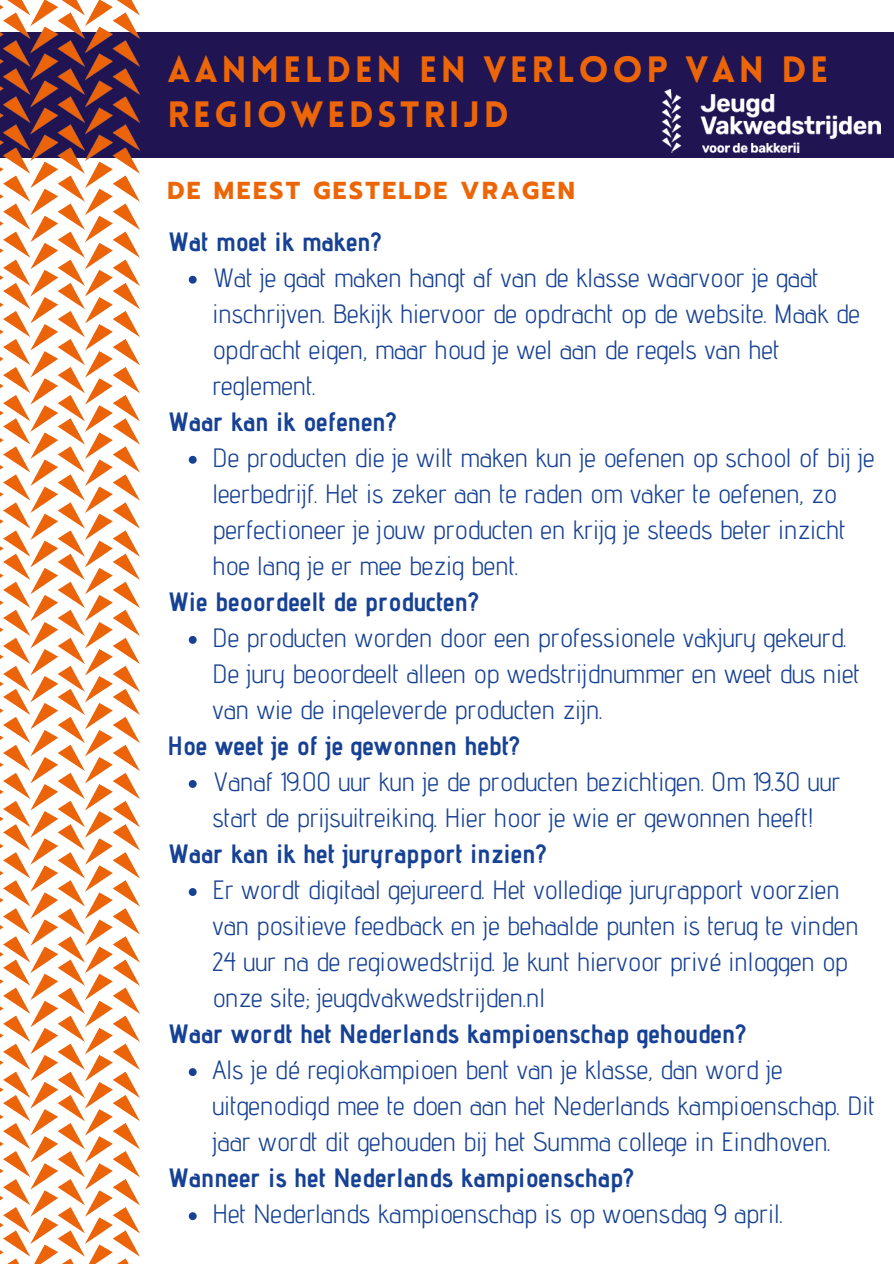
<style>
.page{position:relative;width:894px;height:1264px;background:#fff}
.page>*{position:absolute;margin:0;border:0;box-sizing:border-box;transform-origin:0 0}
.t1{font:900 35.85px/45px "Lovelo";letter-spacing:.1em;color:#ec6608}
.t2{font:26.55px/36px "Advent Pro";color:#164194}
.t3{font:700 26.55px "Advent Pro";color:#164194}
.t4{font:700 24.45px "Prompt";letter-spacing:.1em;color:#ec6608}
</style>
<div class="page">
<div style="left:0;top:33px;width:893px;height:125px;background:#211452"></div>
<img style="left:0;top:0;width:140px;height:1263px">
<svg style="left:188px;top:276px;width:9px;height:8px"></svg>
<svg style="left:189px;top:456px;width:7px;height:8px"></svg>
<svg style="left:189px;top:636px;width:7px;height:8px"></svg>
<svg style="left:189px;top:780px;width:7px;height:8px"></svg>
<svg style="left:189px;top:888px;width:7px;height:8px"></svg>
<svg style="left:189px;top:1068px;width:7px;height:8px"></svg>
<svg style="left:189px;top:1212px;width:7px;height:8px"></svg>
<img style="left:662px;top:89px;width:218px;height:63px">
<h3 class="t1" style="left:167px;top:50px;width:662px">AANMELDEN EN VERLOOP VAN DE<br>REGIOWEDSTRIJD</h3>
<p class="t4" style="left:167px;top:173px;width:409px">DE MEEST GESTELDE VRAGEN</p>
<h1 class="t3" style="left:167px;top:225px;width:215px">Wat moet ik maken?</h1>
<p class="t2" style="left:212px;top:259px;width:649px">Wat je gaat maken hangt af van de klasse waarvoor je gaat inschrijven. Bekijk hiervoor de opdracht op de website. Maak de opdracht eigen, maar houd je wel aan de regels van het reglement.</p>
<h2 class="t3" style="left:167px;top:405px;width:230px">Waar kan ik oefenen?</h2>
<h3 class="t2" style="left:212px;top:439px;width:663px">De producten die je wilt maken kun je oefenen op school of bij je leerbedrijf. Het is zeker aan te raden om vaker te oefenen, zo perfectioneer je jouw producten en krijg je steeds beter inzicht hoe lang je er mee bezig bent.</h3>
<p class="t3" style="left:167px;top:585px;width:312px">Wie beoordeelt de producten?</p>
<h3 class="t2" style="left:212px;top:619px;width:649px">De producten worden door een professionele vakjury gekeurd.<br>De jury beoordeelt alleen op wedstrijdnummer en weet dus niet van wie de ingeleverde producten zijn.</h3>
<p class="t3" style="left:167px;top:729px;width:353px">Hoe weet je of je gewonnen hebt?</p>
<h3 class="t2" style="left:212px;top:763px;width:629px">Vanaf 19.00 uur kun je de producten bezichtigen. Om 19.30 uur start de prijsuitreiking. Hier hoor je wie er gewonnen heeft!</h3>
<p class="t3" style="left:167px;top:837px;width:380px">Waar kan ik het juryrapport inzien?</p>
<h3 class="t2" style="left:212px;top:871px;width:647px">Er wordt digitaal gejureerd. Het volledige juryrapport voorzien van positieve feedback en je behaalde punten is terug te vinden 24 uur na de regiowedstrijd. Je kunt hiervoor privé inloggen op onze site; jeugdvakwedstrijden.nl</h3>
<p class="t3" style="left:167px;top:1017px;width:580px">Waar wordt het Nederlands kampioenschap gehouden?</p>
<h3 class="t2" style="left:212px;top:1051px;width:664px">Als je dé regiokampioen bent van je klasse, dan word je uitgenodigd mee te doen aan het Nederlands kampioenschap. Dit jaar wordt dit gehouden bij het Summa college in Eindhoven.</h3>
<p class="t3" style="left:167px;top:1161px;width:467px">Wanneer is het Nederlands kampioenschap?</p>
<h3 class="t2" style="left:212px;top:1195px;width:571px">Het Nederlands kampioenschap is op woensdag 9 april.</h3>
</div>
